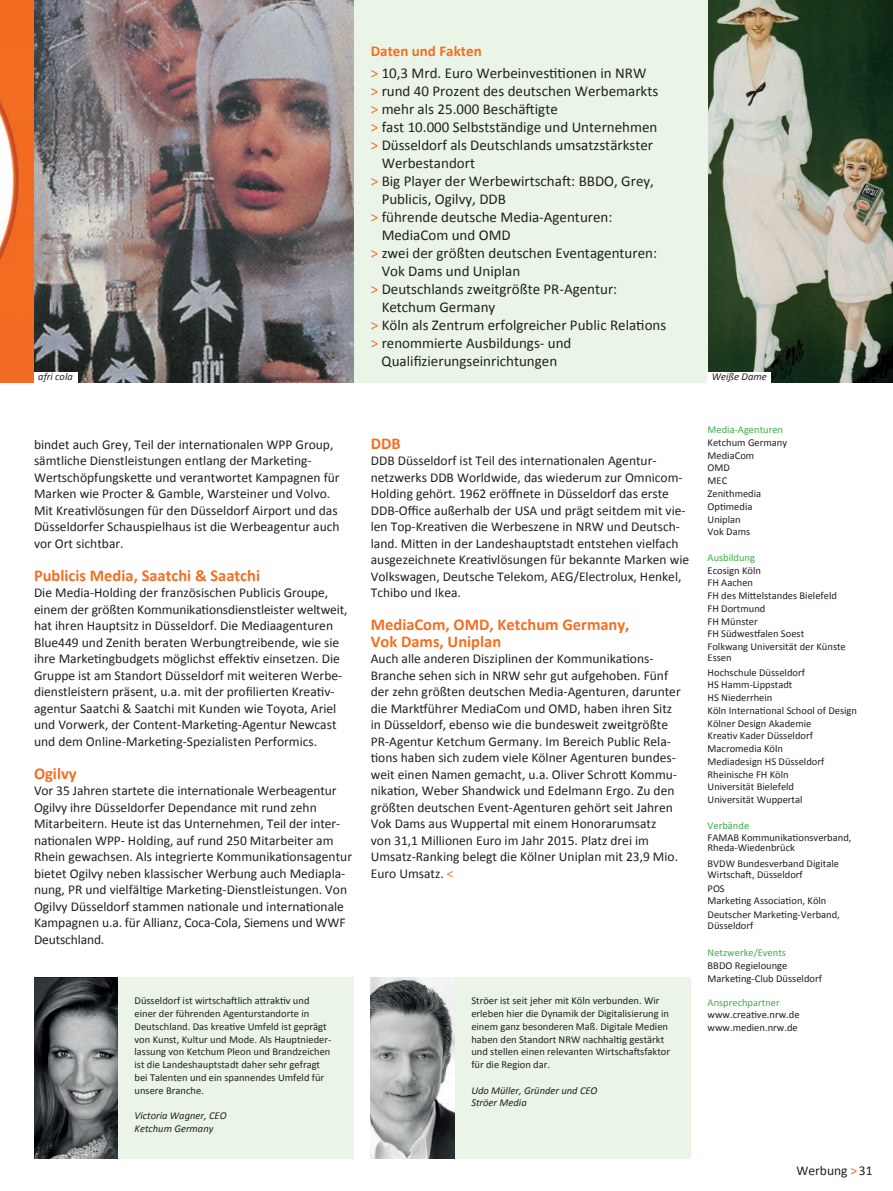
<style>
.page{position:relative;width:893px;height:1191px;background:#fff}
.page>*{position:absolute;margin:0;border:0;box-sizing:border-box;transform-origin:0 0}
.SC_SUB{font:700 16.5px/16.5px "Calibri";color:#f36e21}
.SC_Fliesstext{font:15px/18px "Calibri";color:#231f20}
.t1{font:700 15px "Calibri";color:#f36e21}
.SC_Fliesstext-2{font:13.5px/16.5px "Calibri";color:#231f20}
.t2{font:10.5px/12.8px "Calibri";color:#231f20}
.BU_in_weissem_Kasten{font:italic 10.5px "Calibri";color:#231f20}
.t3{font:10.5px "Calibri";color:#40ae49}
.s1{color:#f36e21}
</style>
<div class="page">
<img style="left:708px;top:0;width:185px;height:383px">
<img style="left:0;top:0;width:34px;height:383px">
<img style="left:34px;top:0;width:320px;height:383px">
<div style="left:34px;top:977px;width:320px;height:181px;background:#eaf5e8"></div>
<img style="left:34px;top:977px;width:84px;height:181px">
<div style="left:371px;top:977px;width:320px;height:181px;background:#eaf5e8"></div>
<img style="left:371px;top:977px;width:83px;height:181px">
<div style="left:354px;top:0;width:354px;height:383px;background:#eaf5e8"></div>
<div style="left:34px;top:372px;width:44px;height:11px;background:#fff"></div>
<div style="left:708px;top:372px;width:63px;height:11px;background:#fff"></div>
<p class="t1" style="left:371px;top:41px;width:112px">Daten und Fakten</p>
<p class="SC_Fliesstext" style="left:371px;top:64px;width:277px"><span class="s1">&gt;</span> 10,3 Mrd. Euro Werbeinvestitionen in NRW</p>
<p class="SC_Fliesstext" style="left:371px;top:82px;width:289px"><span class="s1">&gt;</span> rund 40 Prozent des deutschen Werbemarkts</p>
<p class="SC_Fliesstext" style="left:371px;top:100px;width:189px"><span class="s1">&gt;</span> mehr als 25.000 Beschäftigte</p>
<p class="SC_Fliesstext" style="left:371px;top:118px;width:288px"><span class="s1">&gt;</span> fast 10.000 Selbstständige und Unternehmen</p>
<p class="SC_Fliesstext" style="left:382px;top:136px;width:273px;text-indent:-11px"><span class="s1">&gt;</span> Düsseldorf als Deutschlands umsatzstärkster<br>Werbestandort</p>
<p class="SC_Fliesstext" style="left:382px;top:172px;width:274px;text-indent:-11px"><span class="s1">&gt;</span> Big Player der Werbewirtschaft: BBDO, Grey,<br>Publicis, Ogilvy, DDB</p>
<p class="SC_Fliesstext" style="left:382px;top:208px;width:232px;text-indent:-11px"><span class="s1">&gt;</span> führende deutsche Media-Agenturen:<br>MediaCom und OMD</p>
<p class="SC_Fliesstext" style="left:382px;top:244px;width:277px;text-indent:-11px"><span class="s1">&gt;</span> zwei der größten deutschen Eventagenturen:<br>Vok Dams und Uniplan</p>
<p class="SC_Fliesstext" style="left:382px;top:280px;width:237px;text-indent:-11px"><span class="s1">&gt;</span> Deutschlands zweitgrößte PR-Agentur:<br>Ketchum Germany</p>
<p class="SC_Fliesstext" style="left:371px;top:316px;width:297px"><span class="s1">&gt;</span> Köln als Zentrum erfolgreicher Public Relations</p>
<p class="SC_Fliesstext" style="left:371px;top:334px;width:202px;text-align:center"><span class="s1">&gt;</span> renommierte Ausbildungs- und<br>Qualifizierungseinrichtungen</p>
<p class="BU_in_weissem_Kasten" style="left:38px;top:370px;width:36px">afri cola</p>
<p class="BU_in_weissem_Kasten" style="left:712px;top:370px;width:56px">Weiße Dame</p>
<p class="SC_Fliesstext-2" style="left:34px;top:436px;width:307px">bindet auch Grey, Teil der internationalen WPP Group, sämtliche Dienstleistungen entlang der Marketing-Wertschöpfungskette und verantwortet Kampagnen für Marken wie Procter &amp; Gamble, Warsteiner und Volvo.<br>Mit Kreativlösungen für den Düsseldorf Airport und das Düsseldorfer Schauspielhaus ist die Werbeagentur auch vor Ort sichtbar.</p>
<p class="SC_SUB" style="left:34px;top:567px;width:228px">Publicis Media, Saatchi &amp; Saatchi</p>
<p class="SC_Fliesstext-2" style="left:34px;top:584px;width:315px">Die Media-Holding der französischen Publicis Groupe, einem der größten Kommunikationsdienstleister weltweit, hat ihren Hauptsitz in Düsseldorf. Die Mediaagenturen Blue449 und Zenith beraten Werbungtreibende, wie sie ihre Marketingbudgets möglichst effektiv einsetzen. Die Gruppe ist am Standort Düsseldorf mit weiteren Werbe&shy;dienstleistern präsent, u.a. mit der profilierten Kreativ&shy;agentur Saatchi &amp; Saatchi mit Kunden wie Toyota, Ariel und Vorwerk, der Content-Marketing-Agentur Newcast und dem Online-Marketing-Spezialisten Performics.</p>
<p class="SC_SUB" style="left:34px;top:765px;width:44px">Ogilvy</p>
<p class="SC_Fliesstext-2" style="left:34px;top:782px;width:320px">Vor 35 Jahren startete die internationale Werbeagentur Ogilvy ihre Düsseldorfer Dependance mit rund zehn Mitarbeitern. Heute ist das Unternehmen, Teil der inter&shy;nationalen WPP- Holding, auf rund 250 Mitarbeiter am Rhein gewachsen. Als integrierte Kommunikationsagentur bietet Ogilvy neben klassischer Werbung auch Mediapla&shy;nung, PR und vielfältige Marketing-Dienstleistungen. Von Ogilvy Düsseldorf stammen nationale und internationale Kampagnen u.a. für Allianz, Coca-Cola, Siemens und WWF Deutschland.</p>
<p class="SC_SUB" style="left:371px;top:435px;width:32px">DDB</p>
<p class="SC_Fliesstext-2" style="left:371px;top:452px;width:320px">DDB Düsseldorf ist Teil des internationalen Agentur&shy;netzwerks DDB Worldwide, das wiederum zur Omnicom-Holding gehört. 1962 eröffnete in Düsseldorf das erste DDB-Office außerhalb der USA und prägt seitdem mit vie&shy;len Top-Kreativen die Werbeszene in NRW und Deutsch&shy;land. Mitten in der Landeshauptstadt entstehen vielfach ausgezeichnete Kreativlösungen für bekannte Marken wie Volkswagen, Deutsche Telekom, AEG/Electrolux, Henkel, Tchibo und Ikea.</p>
<p class="SC_SUB" style="left:371px;top:616px;width:260px">MediaCom, OMD, Ketchum Germany,<br>Vok Dams, Uniplan</p>
<p class="SC_Fliesstext-2" style="left:371px;top:650px;width:311px">Auch alle anderen Disziplinen der Kommunikations-Branche sehen sich in NRW sehr gut aufgehoben. Fünf der zehn größten deutschen Media-Agenturen, darunter die Marktführer MediaCom und OMD, haben ihren Sitz in Düsseldorf, ebenso wie die bundesweit zweitgrößte PR-Agentur Ketchum Germany. Im Bereich Public Rela&shy;tions haben sich zudem viele Kölner Agenturen bundes&shy;weit einen Namen gemacht, u.a. Oliver Schrott Kommu&shy;nikation, Weber Shandwick und Edelmann Ergo. Zu den größten deutschen Event-Agenturen gehört seit Jahren Vok Dams aus Wuppertal mit einem Honorarumsatz<br>von 31,1 Millionen Euro im Jahr 2015. Platz drei im Umsatz-Ranking belegt die Kölner Uniplan mit 23,9 Mio.<br>Euro Umsatz. <span class="s1">&lt;</span></p>
<p class="t2" style="left:135px;top:994px;width:198px">Düsseldorf ist wirtschaftlich attraktiv und einer der führenden Agenturstandorte in Deutschland. Das kreative Umfeld ist geprägt von Kunst, Kultur und Mode. Als Hauptnieder&shy;lassung von Ketchum Pleon und Brandzeichen ist die Landeshauptstadt daher sehr gefragt bei Talenten und ein spannendes Umfeld für unsere Branche.</p>
<p class="BU_in_weissem_Kasten" style="left:135px;top:1108px;width:94px">Victoria Wagner, CEO</p>
<p class="BU_in_weissem_Kasten" style="left:135px;top:1121px;width:80px">Ketchum Germany</p>
<p class="t2" style="left:471px;top:994px;width:200px">Ströer ist seit jeher mit Köln verbunden. Wir erleben hier die Dynamik der Digitalisierung in einem ganz besonderen Maß. Digitale Medien haben den Standort NRW nachhaltig gestärkt und stellen einen relevanten Wirtschaftsfaktor für die Region dar.</p>
<p class="BU_in_weissem_Kasten" style="left:471px;top:1083px;width:128px">Udo Müller, Gründer und CEO</p>
<p class="BU_in_weissem_Kasten" style="left:471px;top:1095px;width:57px">Ströer Media</p>
<p class="t3" style="left:708px;top:423px;width:77px">Media-Agenturen</p>
<p class="t2" style="left:708px;top:436px;width:81px">Ketchum Germany</p>
<p class="t2" style="left:708px;top:449px;width:48px">MediaCom</p>
<p class="t2" style="left:708px;top:461px;width:24px">OMD</p>
<p class="t2" style="left:708px;top:474px;width:21px">MEC</p>
<p class="t2" style="left:708px;top:487px;width:55px">Zenithmedia</p>
<p class="t2" style="left:708px;top:500px;width:46px">Optimedia</p>
<p class="t2" style="left:708px;top:512px;width:35px">Uniplan</p>
<p class="t2" style="left:708px;top:525px;width:44px">Vok Dams</p>
<p class="t3" style="left:708px;top:550px;width:49px">Ausbildung</p>
<p class="t2" style="left:708px;top:563px;width:55px">Ecosign Köln</p>
<p class="t2" style="left:708px;top:576px;width:47px">FH Aachen</p>
<p class="t2" style="left:708px;top:589px;width:131px">FH des Mittelstandes Bielefeld</p>
<p class="t2" style="left:708px;top:602px;width:59px">FH Dortmund</p>
<p class="t2" style="left:708px;top:614px;width:52px">FH Münster</p>
<p class="t2" style="left:708px;top:627px;width:98px">FH Südwestfalen Soest</p>
<p class="t2" style="left:708px;top:641px;width:140px;line-height:11.2px">Folkwang Universität der Künste<br>Essen</p>
<p class="t2" style="left:708px;top:665px;width:99px">Hochschule Düsseldorf</p>
<p class="t2" style="left:708px;top:678px;width:86px">HS Hamm-Lippstadt</p>
<p class="t2" style="left:708px;top:691px;width:66px">HS Niederrhein</p>
<p class="t2" style="left:708px;top:704px;width:151px">Köln International School of Design</p>
<p class="t2" style="left:708px;top:716px;width:105px">Kölner Design Akademie</p>
<p class="t2" style="left:708px;top:729px;width:107px">Kreativ Kader Düsseldorf</p>
<p class="t2" style="left:708px;top:742px;width:77px">Macromedia Köln</p>
<p class="t2" style="left:708px;top:755px;width:118px">Mediadesign HS Düsseldorf</p>
<p class="t2" style="left:708px;top:767px;width:83px">Rheinische FH Köln</p>
<p class="t2" style="left:708px;top:780px;width:88px">Universität Bielefeld</p>
<p class="t2" style="left:708px;top:793px;width:96px">Universität Wuppertal</p>
<p class="t3" style="left:708px;top:818px;width:43px">Verbände</p>
<p class="t2" style="left:708px;top:831px;width:145px">FAMAB Kommunikationsverband,</p>
<p class="t2" style="left:708px;top:841px;width:89px">Rheda-Wiedenbrück</p>
<p class="t2" style="left:708px;top:857px;width:133px;line-height:11.2px">BVDW Bundesverband Digitale<br>Wirtschaft, Düsseldorf</p>
<p class="t2" style="left:708px;top:882px;width:19px">POS</p>
<p class="t2" style="left:708px;top:893px;width:120px">Marketing Association, Köln</p>
<p class="t2" style="left:708px;top:908px;width:134px;line-height:11.2px">Deutscher Marketing-Verband,<br>Düsseldorf</p>
<p class="t3" style="left:708px;top:946px;width:80px">Netzwerke/Events</p>
<p class="t2" style="left:708px;top:959px;width:81px">BBDO Regielounge</p>
<p class="t2" style="left:708px;top:971px;width:116px">Marketing-Club Düsseldorf</p>
<p class="t3" style="left:708px;top:995px;width:74px">Ansprechpartner</p>
<p class="t2" style="left:708px;top:1008px;width:94px">www.creative.nrw.de</p>
<p class="t2" style="left:708px;top:1021px;width:92px">www.medien.nrw.de</p>
<p class="SC_Fliesstext-2" style="left:796px;top:1162px;width:78px">Werbung <span class="s1">&gt;</span>31</p>
</div>
